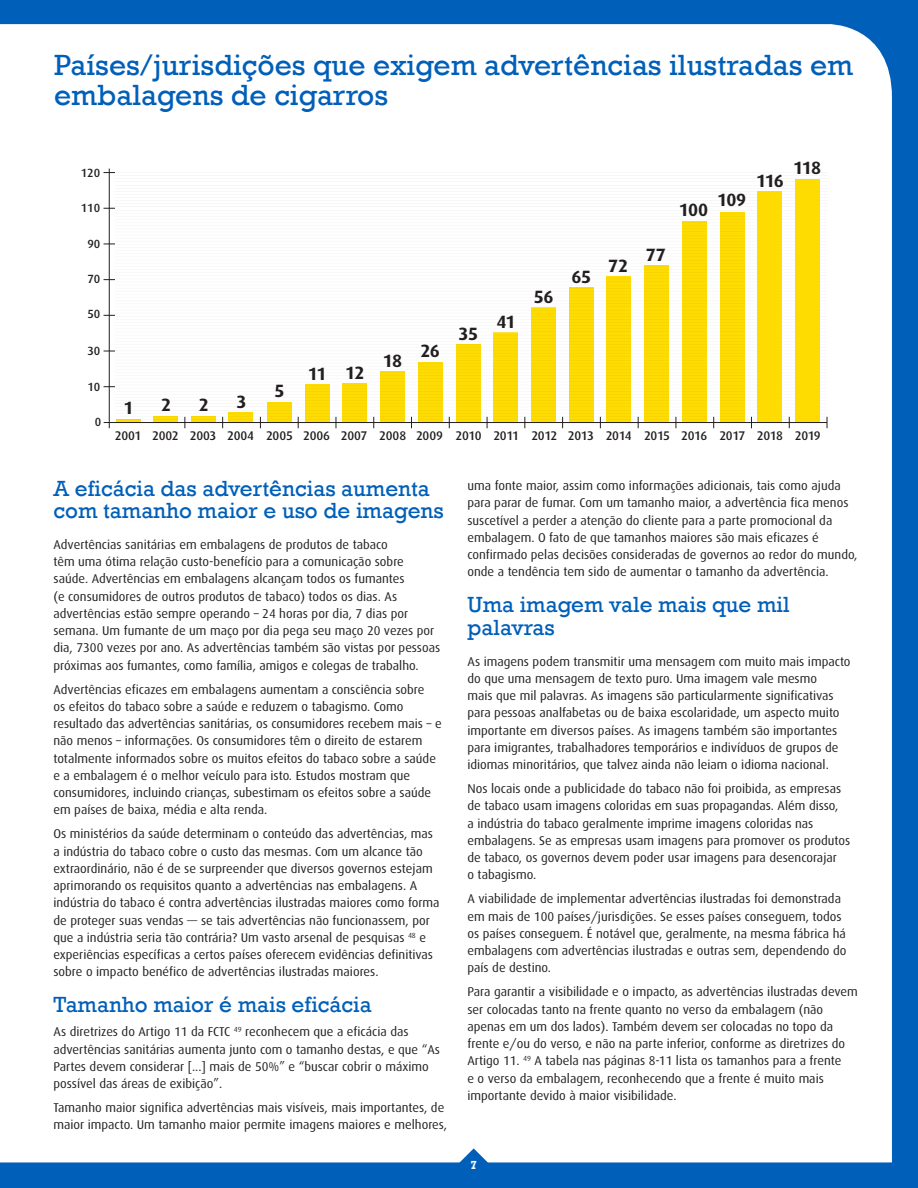
<style>
.page{position:relative;width:918px;height:1188px;background:#005fb9}
.page>*{position:absolute;margin:0;border:0;box-sizing:border-box;transform-origin:0 0}
.Body_-_normal{font:30px/30px "Rockwell";color:#005fb9}
.Body{font:22.5px/22.5px "Rockwell";color:#005fb9}
.t1{font:700 17.85px "Dax";letter-spacing:-.045em;color:#231f20}
.Body-2{font:12.75px/17.2px "Dax";color:#231f20}
.t2{font:500 12.6px "Dax";letter-spacing:-.025em;color:#231f20}
.t3{font:700 12px "Rockwell";color:#fff}
.t4{font:500 11.85px "Dax";color:#231f20}
</style>
<div class="page">
<div style="left:0;top:24px;width:892px;height:1139px;background:#fff"></div>
<svg style="left:447px;top:1148px;width:53px;height:15px"></svg>
<hr style="left:115px;top:172px;width:712px;height:1px;background:#f7f7f8">
<hr style="left:115px;top:175px;width:712px;height:1px;background:#f7f7f8">
<hr style="left:115px;top:178px;width:712px;height:1px;background:#f7f7f8">
<hr style="left:115px;top:182px;width:712px;height:1px;background:#f7f7f8">
<hr style="left:115px;top:185px;width:712px;height:1px;background:#f7f7f8">
<hr style="left:115px;top:188px;width:712px;height:1px;background:#f7f7f8">
<hr style="left:115px;top:191px;width:712px;height:1px;background:#f7f7f8">
<hr style="left:115px;top:194px;width:712px;height:1px;background:#f7f7f8">
<hr style="left:115px;top:197px;width:712px;height:1px;background:#f7f7f8">
<hr style="left:115px;top:200px;width:712px;height:1px;background:#f7f7f8">
<hr style="left:115px;top:203px;width:712px;height:1px;background:#f7f7f8">
<hr style="left:115px;top:207px;width:712px;height:1px;background:#f7f7f8">
<hr style="left:109px;top:169px;width:1px;height:259px;background:#231f20">
<svg style="left:104px;top:208px;width:724px;height:220px;background:#fcf4c1"></svg>
<div style="left:758px;top:191px;width:24px;height:232px;background:#ffdc01"></div>
<div style="left:796px;top:179px;width:24px;height:244px;background:#ffdc01"></div>
<hr style="left:104px;top:422px;width:723px;height:1px;background:#231f20">
<p class="Body_-_normal" style="left:54px;top:50px;width:801px">Países/jurisdições que exigem advertências ilustradas em embalagens de cigarros</p>
<p class="t4" style="left:81px;top:166px;width:21px">120</p>
<p class="t4" style="left:81px;top:202px;width:21px">110</p>
<p class="t4" style="left:87px;top:238px;width:14px">90</p>
<p class="t4" style="left:87px;top:272px;width:14px">70</p>
<p class="t4" style="left:87px;top:308px;width:14px">50</p>
<p class="t4" style="left:87px;top:344px;width:14px">30</p>
<p class="t4" style="left:87px;top:380px;width:14px">10</p>
<p class="t4" style="left:95px;top:416px;width:8px">0</p>
<p class="t1" style="left:679px;top:199px;width:31px">100</p>
<p class="t1" style="left:717px;top:190px;width:31px">109</p>
<p class="t1" style="left:756px;top:170px;width:29px">116</p>
<p class="t1" style="left:793px;top:158px;width:29px">118</p>
<p class="t1" style="left:124px;top:398px;width:12px">1</p>
<p class="t1" style="left:161px;top:395px;width:12px">2</p>
<p class="t1" style="left:236px;top:391px;width:12px">3</p>
<p class="t1" style="left:199px;top:395px;width:12px">2</p>
<p class="t1" style="left:275px;top:381px;width:12px">5</p>
<p class="t1" style="left:308px;top:363px;width:58px">11 12</p>
<p class="t1" style="left:383px;top:350px;width:21px">18</p>
<p class="t1" style="left:420px;top:341px;width:21px">26</p>
<p class="t1" style="left:459px;top:323px;width:21px">35</p>
<p class="t1" style="left:496px;top:312px;width:21px">41</p>
<p class="t1" style="left:534px;top:286px;width:21px">56</p>
<p class="t1" style="left:571px;top:267px;width:21px">65</p>
<p class="t1" style="left:608px;top:256px;width:22px">72</p>
<p class="t1" style="left:646px;top:245px;width:22px">77</p>
<p class="t2" style="left:115px;top:429px;width:632px">2001 2002 2003 2004 2005 2006 2007 2008 2009 2010 2011 2012 2013 2014 2015 2016 2017</p>
<p class="t2" style="left:757px;top:429px;width:27px">2018</p>
<p class="t2" style="left:795px;top:429px;width:27px">2019</p>
<h4 class="Body" style="left:53px;top:477px;width:392px">A eficácia das advertências aumenta com tamanho maior e uso de imagens</h4>
<p class="Body-2" style="left:53px;top:536px;width:388px">Advertências sanitárias em embalagens de produtos de tabaco<br>têm uma ótima relação custo-benefício para a comunicação sobre saúde. Advertências em embalagens alcançam todos os fumantes<br>(e consumidores de outros produtos de tabaco) todos os dias. As advertências estão sempre operando – 24 horas por dia, 7 dias por semana. Um fumante de um maço por dia pega seu maço 20 vezes por dia, 7300 vezes por ano. As advertências também são vistas por pessoas próximas aos fumantes, como família, amigos e colegas de trabalho.</p>
<p class="Body-2" style="left:53px;top:681px;width:390px">Advertências eficazes em embalagens aumentam a consciência sobre<br>os efeitos do tabaco sobre a saúde e reduzem o tabagismo. Como resultado das advertências sanitárias, os consumidores recebem mais – e não menos – informações. Os consumidores têm o direito de estarem totalmente informados sobre os muitos efeitos do tabaco sobre a saúde e a embalagem é o melhor veículo para isto. Estudos mostram que consumidores, incluindo crianças, subestimam os efeitos sobre a saúde em países de baixa, média e alta renda.</p>
<p class="Body-2" style="left:53px;top:825px;width:388px">Os ministérios da saúde determinam o conteúdo das advertências, mas a indústria do tabaco cobre o custo das mesmas. Com um alcance tão extraordinário, não é de se surpreender que diversos governos estejam aprimorando os requisitos quanto a advertências nas embalagens. A indústria do tabaco é contra advertências ilustradas maiores como forma de proteger suas vendas — se tais advertências não funcionassem, por que a indústria seria tão contrária? Um vasto arsenal de pesquisas <sup>48</sup> e experiências específicas a certos países oferecem evidências definitivas sobre o impacto benéfico de advertências ilustradas maiores.</p>
<p class="Body" style="left:53px;top:994px;width:320px">Tamanho maior é mais eficácia</p>
<p class="Body-2" style="left:53px;top:1023px;width:388px">As diretrizes do Artigo 11 da FCTC <sup>49</sup> reconhecem que a eficácia das advertências sanitárias aumenta junto com o tamanho destas, e que “As Partes devem considerar [...] mais de 50%” e “buscar cobrir o máximo possível das áreas de exibição”.</p>
<p class="Body-2" style="left:53px;top:1099px;width:395px">Tamanho maior significa advertências mais visíveis, mais importantes, de maior impacto. Um tamanho maior permite imagens maiores e melhores,</p>
<p class="Body-2" style="left:467px;top:477px;width:391px">uma fonte maior, assim como informações adicionais, tais como ajuda para parar de fumar. Com um tamanho maior, a advertência fica menos suscetível a perder a atenção do cliente para a parte promocional da embalagem. O fato de que tamanhos maiores são mais eficazes é confirmado pelas decisões consideradas de governos ao redor do mundo, onde a tendência tem sido de aumentar o tamanho da advertência.</p>
<h4 class="Body" style="left:467px;top:594px;width:324px">Uma imagem vale mais que mil palavras</h4>
<p class="Body-2" style="left:467px;top:653px;width:385px">As imagens podem transmitir uma mensagem com muito mais impacto do que uma mensagem de texto puro. Uma imagem vale mesmo<br>mais que mil palavras. As imagens são particularmente significativas para pessoas analfabetas ou de baixa escolaridade, um aspecto muito importante em diversos países. As imagens também são importantes para imigrantes, trabalhadores temporários e indivíduos de grupos de idiomas minoritários, que talvez ainda não leiam o idioma nacional.</p>
<p class="Body-2" style="left:467px;top:780px;width:384px">Nos locais onde a publicidade do tabaco não foi proibida, as empresas de tabaco usam imagens coloridas em suas propagandas. Além disso,<br>a indústria do tabaco geralmente imprime imagens coloridas nas embalagens. Se as empresas usam imagens para promover os produtos de tabaco, os governos devem poder usar imagens para desencorajar<br>o tabagismo.</p>
<p class="Body-2" style="left:467px;top:890px;width:380px">A viabilidade de implementar advertências ilustradas foi demonstrada em mais de 100 países/jurisdições. Se esses países conseguem, todos os países conseguem. É notável que, geralmente, na mesma fábrica há embalagens com advertências ilustradas e outras sem, dependendo do país de destino.</p>
<p class="Body-2" style="left:467px;top:983px;width:392px">Para garantir a visibilidade e o impacto, as advertências ilustradas devem ser colocadas tanto na frente quanto no verso da embalagem (não apenas em um dos lados). Também devem ser colocadas no topo da frente e/ou do verso, e não na parte inferior, conforme as diretrizes do Artigo 11. <sup>49</sup> A tabela nas páginas 8-11 lista os tamanhos para a frente<br>e o verso da embalagem, reconhecendo que a frente é muito mais importante devido à maior visibilidade.</p>
<p class="t3" style="left:470px;top:1158px;width:8px">7</p>
</div>
